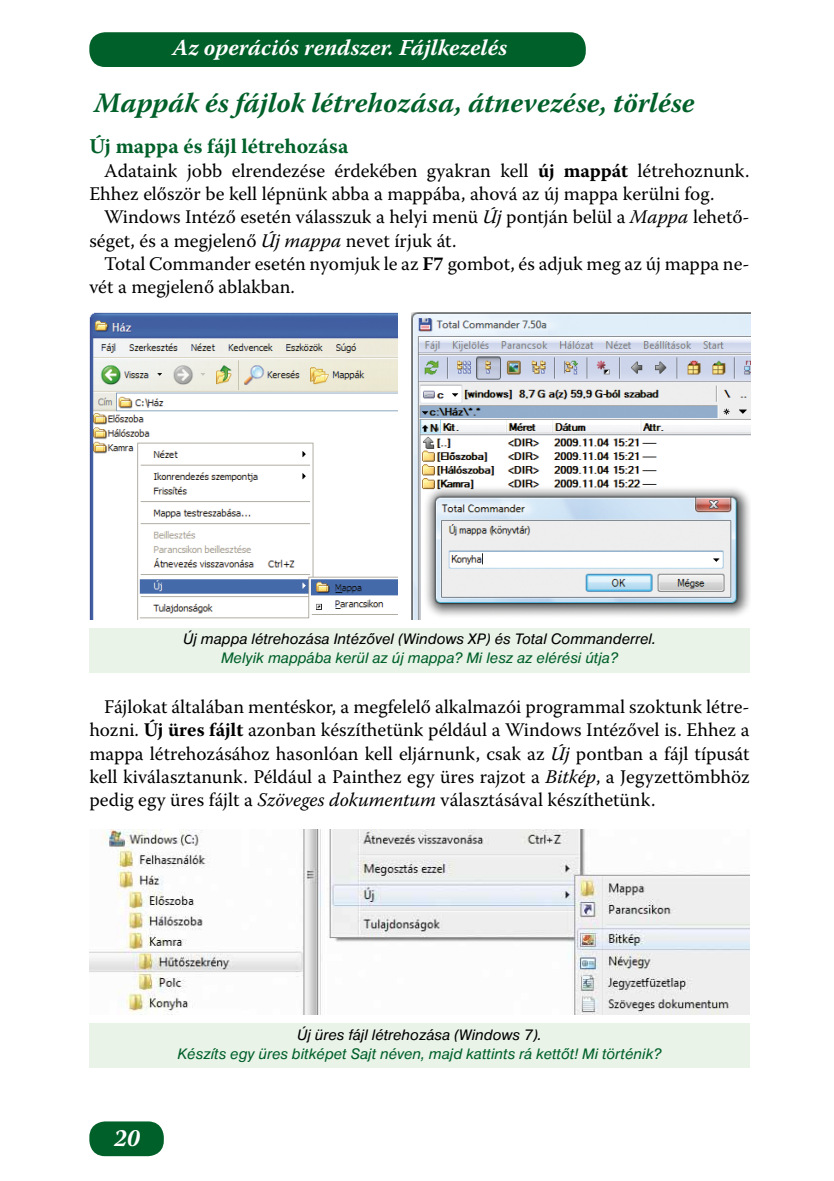
<style>
.page{position:relative;width:834px;height:1181px;background:#fff}
.page>*{position:absolute;margin:0;border:0;box-sizing:border-box;transform-origin:0 0}
.t1{font:italic 700 28px "Warnock Pro";color:#006029}
.t2{font:italic 700 24.5px "Warnock Pro";color:#fff}
.t3{font:italic 700 22.75px "Warnock Pro";color:#fff}
.t4{font:700 21px "Warnock Pro";color:#006029}
.t5{font:19.25px/23.3px "Warnock Pro";color:#000}
.t6{font:italic 15.75px "Nimbus San DEE";color:#006029}
.t7{font:italic 15.75px "Nimbus San DEE";color:#000}
.s1{font-weight:700}
.s2{font-style:italic}
</style>
<div class="page">
<div style="left:89px;top:32px;width:496px;height:35px;background:#006029;border-radius:16px"></div>
<div style="left:89px;top:1121px;width:75px;height:35px;background:#006029;border-radius:16px"></div>
<img style="left:411px;top:312px;width:339px;height:308px">
<img style="left:89px;top:312px;width:308px;height:307px">
<div style="left:89px;top:628px;width:660px;height:44px;background:#e9f3e8"></div>
<div style="left:89px;top:1023px;width:660px;height:45px;background:#e9f3e8"></div>
<img style="left:89px;top:829px;width:660px;height:185px">
<p class="t3" style="left:172px;top:34px;width:336px">Az operációs rendszer. Fájlkezelés</p>
<h1 class="t1" style="left:94px;top:86px;width:601px">Mappák és fájlok létrehozása, átnevezése, törlése</h1>
<p class="t4" style="left:89px;top:134px;width:260px">Új mappa és fájl létrehozása</p>
<p class="t5" style="left:89px;top:158px;width:661px;text-indent:15px">Adataink jobb elrendezése érdekében gyakran kell <span class="s1">új mappát</span> létrehoznunk.<br>Ehhez először be kell lépnünk abba a mappába, ahová az új mappa kerülni fog.</p>
<p class="t5" style="left:89px;top:205px;width:661px;text-indent:15px">Windows Intéző esetén válasszuk a helyi menü <span class="s2">Új</span> pontján belül a <span class="s2">Mappa</span> lehető&shy;séget, és a megjelenő <span class="s2">Új mappa</span> nevet írjuk át.</p>
<p class="t5" style="left:89px;top:252px;width:661px;text-indent:15px">Total Commander esetén nyomjuk le az <span class="s1">F7</span> gombot, és adjuk meg az új mappa ne&shy;vét a megjelenő ablakban.</p>
<p class="t7" style="left:183px;top:630px;width:474px">Új mappa létrehozása Intézővel (Windows XP) és Total Commanderrel.</p>
<p class="t6" style="left:221px;top:649px;width:398px">Melyik mappába kerül az új mappa? Mi lesz az elérési útja?</p>
<p class="t5" style="left:89px;top:695px;width:661px;text-align:justify;text-indent:15px">Fájlokat általában mentéskor, a megfelelő alkalmazói programmal szoktunk létre&shy;hozni. <span class="s1">Új üres fájlt</span> azonban készíthetünk például a Windows Intézővel is. Ehhez a mappa létrehozásához hasonlóan kell eljárnunk, csak az <span class="s2">Új</span> pontban a fájl típusát kell kiválasztanunk. Például a Painthez egy üres rajzot a <span class="s2">Bitkép</span>, a Jegyzettömbhöz pedig egy üres fájlt a <span class="s2">Szöveges dokumentum</span> választásával készíthetünk.</p>
<p class="t2" style="left:114px;top:1123px;width:28px">20</p>
<p class="t7" style="left:297px;top:1026px;width:246px">Új üres fájl létrehozása (Windows 7).</p>
<p class="t6" style="left:177px;top:1045px;width:485px">Készíts egy üres bitképet Sajt néven, majd kattints rá kettőt! Mi történik?</p>
</div>
